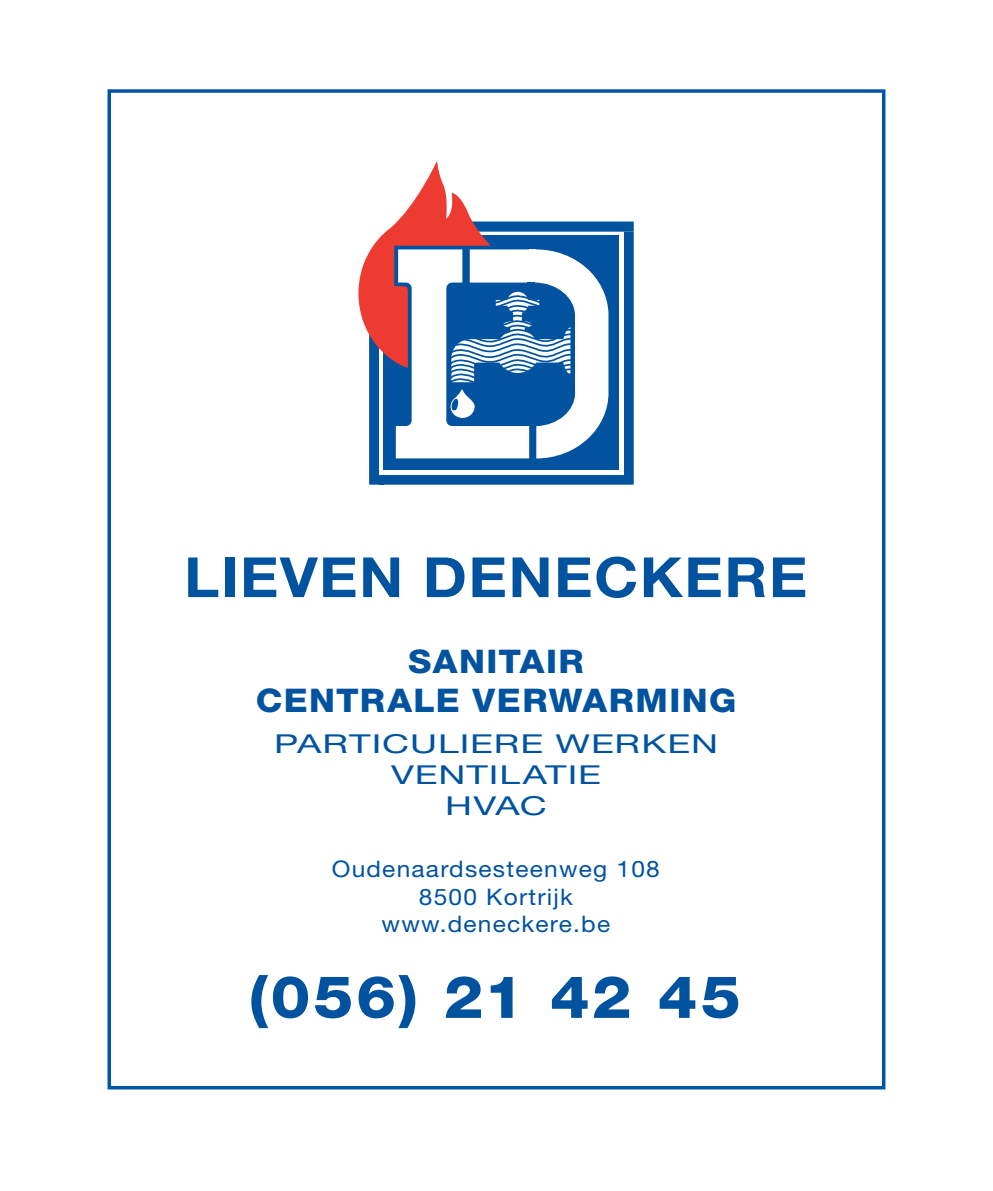
<style>
.page{position:relative;width:993px;height:1191px;background:#fff}
.page>*{position:absolute;margin:0;border:0;box-sizing:border-box;transform-origin:0 0}
.t1{font:800 58.8px "Helvetica Neue LT Std";letter-spacing:.045em;color:#0153a0;scale:1.07 1}
.t2{font:700 55.3px "Helvetica Neue LT Std";letter-spacing:.025em;color:#0153a0;scale:1.07 1}
.t3{font:800 32.55px/39.2px "Helvetica Neue LT Std";letter-spacing:.04em;color:#0153a0;text-align:center;scale:1.07 1}
.t4{font:26.25px/31.2px "Helvetica Neue LT Std";letter-spacing:.025em;color:#0153a0;text-align:center;scale:1.43 1}
.t5{font:22.75px/27.3px "Helvetica Neue LT Std";letter-spacing:.05em;color:#0153a0;text-align:center;scale:1.07 1}
</style>
<div class="page">
<div style="left:107px;top:89px;width:778px;height:1000px;border:4px solid #0155a5"></div>
<svg style="left:358px;top:164px;width:275px;height:320px"></svg>
<h2 class="t2" style="left:184px;top:543px;width:584px">LIEVEN DENECKERE</h2>
<h3 class="t3" style="left:256px;top:641px;width:450px">SANITAIR<br>CENTRALE VERWARMING</h3>
<p class="t4" style="left:274px;top:727px;width:312px">PARTICULIERE WERKEN<br>VENTILATIE<br>HVAC</p>
<p class="t5" style="left:332px;top:855px;width:308px">Oudenaardsesteenweg 108<br>8500 Kortrijk www.deneckere.be</p>
<h1 class="t1" style="left:249px;top:962px;width:461px">(056) 21 42 45</h1>
</div>
